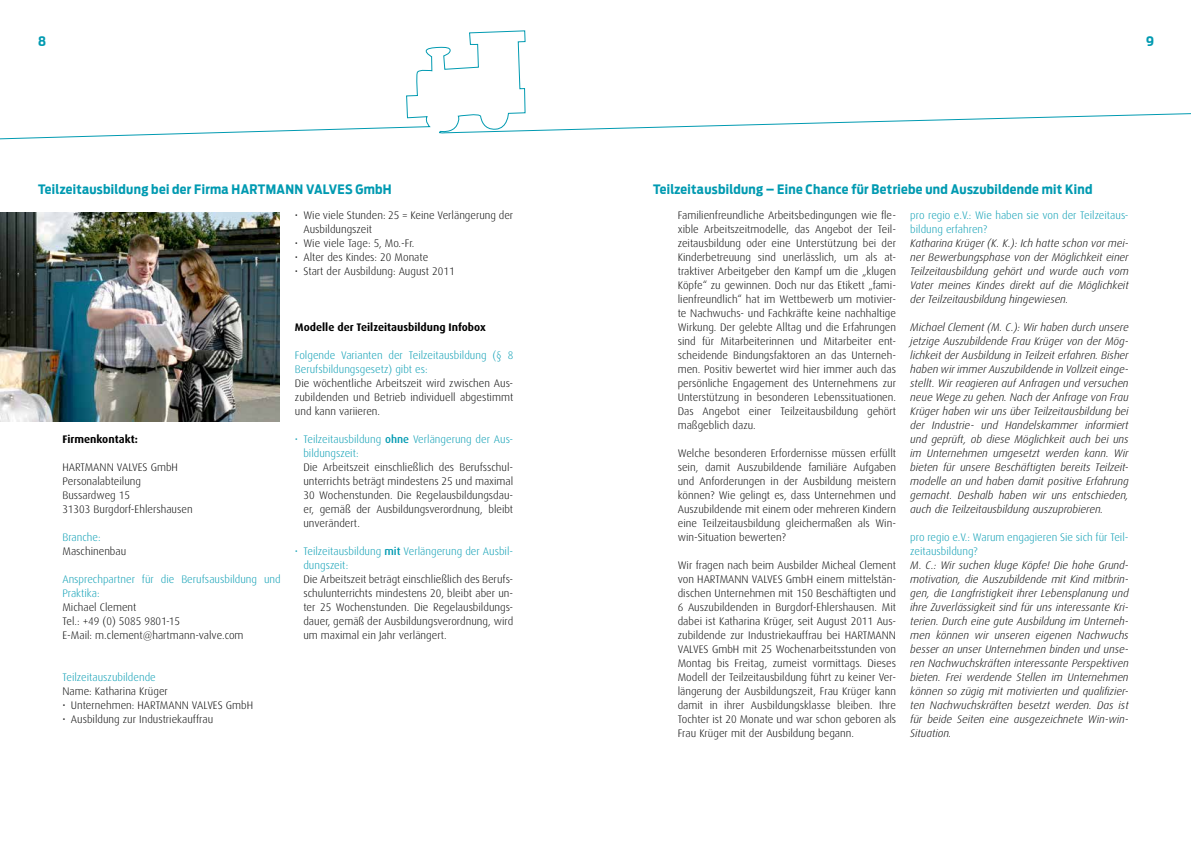
<style>
.page{position:relative;width:1191px;height:842px;background:#fff}
.page>*{position:absolute;margin:0;border:0;box-sizing:border-box;transform-origin:0 0}
.t1{font:700 13px "Antenna Cond";letter-spacing:.025em;color:#009ab1}
.t2{font:300 11px/14px "Dax";color:#000;text-align:justify}
.t3{font:italic 300 11px/14px "Dax";color:#000;text-align:justify}
.t4{font:300 11px/14px "Dax";color:#009ab1}
.t5{font:700 11px "Dax";color:#000}
.s1{font-weight:500}
</style>
<div class="page">
<img style="left:0;top:213px;width:280px;height:208px">
<svg style="left:0;top:30px;width:1191px;height:110px"></svg>
<p class="t1" style="left:38px;top:34px;width:9px">8</p>
<p class="t1" style="left:1146px;top:34px;width:9px">9</p>
<p class="t1" style="left:38px;top:181px;width:355px">Teilzeitausbildung bei der Firma HARTMANN VALVES GmbH</p>
<p class="t1" style="left:653px;top:181px;width:441px">Teilzeitausbildung – Eine Chance für Betriebe und Auszubildende mit Kind</p>
<p class="t2" style="left:303px;top:208px;width:211px;text-indent:-9px">• Wie viele Stunden: 25 = Keine Verlängerung der<br>Ausbildungszeit</p>
<p class="t2" style="left:295px;top:236px;width:121px">• Wie viele Tage: 5, Mo.-Fr.</p>
<p class="t2" style="left:295px;top:250px;width:135px">• Alter des Kindes: 20 Monate</p>
<p class="t2" style="left:295px;top:264px;width:161px">• Start der Ausbildung: August 2011</p>
<p class="t5" style="left:62px;top:433px;width:77px">Firmenkontakt:</p>
<p class="t2" style="left:62px;top:460px;width:132px;text-align:left">HARTMANN VALVES GmbH<br>Personalabteilung<br>Bussardweg 15<br>31303 Burgdorf-Ehlershausen</p>
<p class="t4" style="left:62px;top:530px;width:40px">Branche:</p>
<p class="t2" style="left:62px;top:544px;width:65px">Maschinenbau</p>
<p class="t4" style="left:62px;top:572px;width:220px">Ansprechpartner für die Berufsausbildung und<br>Praktika:</p>
<p class="t2" style="left:62px;top:600px;width:183px;text-align:left">Michael Clement<br>Tel.: +49 (0) 5085 9801-15<br>E-Mail: m.clement@hartmann-valve.com</p>
<p class="t4" style="left:62px;top:670px;width:95px">Teilzeitauszubildende</p>
<p class="t2" style="left:62px;top:684px;width:107px">Name: Katharina Krüger</p>
<p class="t2" style="left:62px;top:698px;width:192px">• Unternehmen: HARTMANN VALVES GmbH</p>
<p class="t2" style="left:62px;top:712px;width:152px">• Ausbildung zur Industriekauffrau</p>
<p class="t5" style="left:295px;top:321px;width:192px">Modelle der Teilzeitausbildung Infobox</p>
<p class="t4" style="left:295px;top:348px;width:220px">Folgende Varianten der Teilzeitausbildung (§ 8<br>Berufsbildungsgesetz) gibt es:</p>
<p class="t2" style="left:295px;top:376px;width:220px">Die wöchentliche Arbeitszeit wird zwischen Aus&shy;zubildenden und Betrieb individuell abgestimmt und kann variieren.</p>
<p class="t4" style="left:303px;top:432px;width:211px;text-indent:-9px">• Teilzeitausbildung <span class="s1">ohne</span> Verlängerung der Aus&shy;bildungszeit:</p>
<p class="t2" style="left:303px;top:460px;width:211px">Die Arbeitszeit einschließlich des Berufsschul&shy;unterrichts beträgt mindestens 25 und maximal 30 Wochenstunden. Die Regelausbildungsdau&shy;er, gemäß der Ausbildungsverordnung, bleibt unverändert.</p>
<p class="t4" style="left:303px;top:544px;width:211px;text-indent:-9px">• Teilzeitausbildung <span class="s1">mit</span> Verlängerung der Ausbil&shy;dungszeit:</p>
<p class="t2" style="left:303px;top:572px;width:211px">Die Arbeitszeit beträgt einschließlich des Berufs&shy;schulunterrichts mindestens 20, bleibt aber un&shy;ter 25 Wochenstunden. Die Regelausbildungs&shy;dauer, gemäß der Ausbildungsverordnung, wird um maximal ein Jahr verlängert.</p>
<p class="t2" style="left:678px;top:208px;width:220px">Familienfreundliche Arbeitsbedingungen wie fle&shy;xible Arbeitszeitmodelle, das Angebot der Teil&shy;zeitausbildung oder eine Unterstützung bei der Kinderbetreuung sind unerlässlich, um als at&shy;traktiver Arbeitgeber den Kampf um die „klugen Köpfe“ zu gewinnen. Doch nur das Etikett „fami&shy;lienfreundlich“ hat im Wettbewerb um motivier&shy;te Nachwuchs- und Fachkräfte keine nachhaltige Wirkung. Der gelebte Alltag und die Erfahrungen sind für Mitarbeiterinnen und Mitarbeiter ent&shy;scheidende Bindungsfaktoren an das Unterneh&shy;men. Positiv bewertet wird hier immer auch das persönliche Engagement des Unternehmens zur Unterstützung in besonderen Lebenssituationen.<br>Das Angebot einer Teilzeitausbildung gehört maßgeblich dazu.</p>
<p class="t2" style="left:678px;top:446px;width:220px">Welche besonderen Erfordernisse müssen erfüllt sein, damit Auszubildende familiäre Aufgaben und Anforderungen in der Ausbildung meistern können? Wie gelingt es, dass Unternehmen und Auszubildende mit einem oder mehreren Kindern eine Teilzeitausbildung gleichermaßen als Win&shy;win-Situation bewerten?</p>
<p class="t2" style="left:678px;top:558px;width:220px">Wir fragen nach beim Ausbilder Micheal Clement von HARTMANN VALVES GmbH einem mittelstän&shy;dischen Unternehmen mit 150 Beschäftigten und 6 Auszubildenden in Burgdorf-Ehlershausen. Mit dabei ist Katharina Krüger, seit August 2011 Aus&shy;zubildende zur Industriekauffrau bei HARTMANN VALVES GmbH mit 25 Wochenarbeitsstunden von Montag bis Freitag, zumeist vormittags. Dieses Modell der Teilzeitausbildung führt zu keiner Ver&shy;längerung der Ausbildungszeit, Frau Krüger kann damit in ihrer Ausbildungsklasse bleiben. Ihre Tochter ist 20 Monate und war schon geboren als Frau Krüger mit der Ausbildung begann.</p>
<p class="t4" style="left:910px;top:208px;width:220px">pro regio e.V.: Wie haben sie von der Teilzeitaus&shy;bildung erfahren?</p>
<p class="t3" style="left:910px;top:237px;width:220px">Katharina Krüger (K. K.): Ich hatte schon vor mei&shy;ner Bewerbungsphase von der Möglichkeit einer Teilzeitausbildung gehört und wurde auch vom Vater meines Kindes direkt auf die Möglichkeit der Teilzeitausbildung hingewiesen.</p>
<p class="t3" style="left:910px;top:321px;width:220px">Michael Clement (M. C.): Wir haben durch unsere jetzige Auszubildende Frau Krüger von der Mög&shy;lichkeit der Ausbildung in Teilzeit erfahren. Bisher haben wir immer Auszubildende in Vollzeit einge&shy;stellt. Wir reagieren auf Anfragen und versuchen neue Wege zu gehen. Nach der Anfrage von Frau Krüger haben wir uns über Teilzeitausbildung bei der Industrie- und Handelskammer informiert und geprüft, ob diese Möglichkeit auch bei uns im Unternehmen umgesetzt werden kann. Wir bieten für unsere Beschäftigten bereits Teilzeit&shy;modelle an und haben damit positive Erfahrung gemacht. Deshalb haben wir uns entschieden, auch die Teilzeitausbildung auszuprobieren.</p>
<p class="t4" style="left:910px;top:531px;width:220px">pro regio e.V.: Warum engagieren Sie sich für Teil&shy;zeitausbildung?</p>
<p class="t3" style="left:910px;top:559px;width:220px">M. C.: Wir suchen kluge Köpfe! Die hohe Grund&shy;motivation, die Auszubildende mit Kind mitbrin&shy;gen, die Langfristigkeit ihrer Lebensplanung und ihre Zuverlässigkeit sind für uns interessante Kri&shy;terien. Durch eine gute Ausbildung im Unterneh&shy;men können wir unseren eigenen Nachwuchs besser an unser Unternehmen binden und unse&shy;ren Nachwuchskräften interessante Perspektiven bieten. Frei werdende Stellen im Unternehmen können so zügig mit motivierten und qualifizier&shy;ten Nachwuchskräften besetzt werden. Das ist für beide Seiten eine ausgezeichnete Win-win-Situation.</p>
</div>
